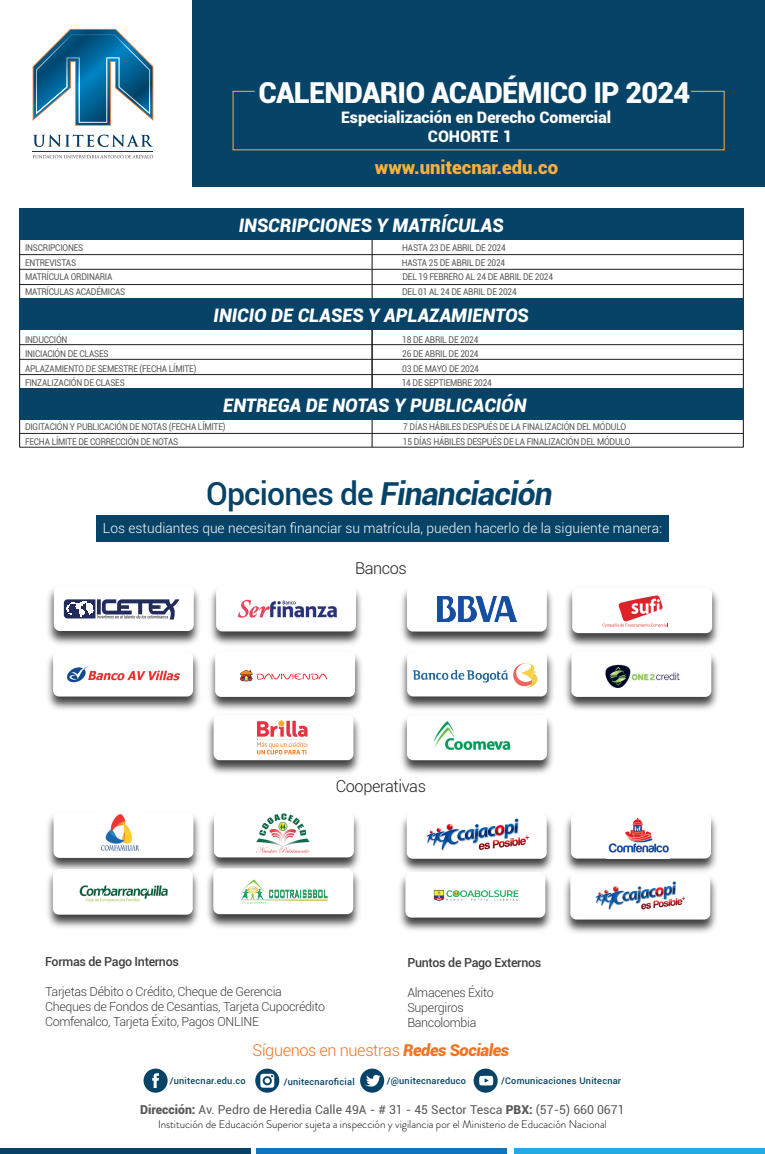
<style>
.page{position:relative;width:765px;height:1154px;background:#fff}
.page>*{position:absolute;margin:0;border:0;box-sizing:border-box;transform-origin:0 0}
.t1{font:italic 700 31.75px "Roboto";letter-spacing:-.025em;color:#064366}
.t2{font:900 28.88px "Roboto";letter-spacing:-.025em;color:#fff}
.t3{font:italic 900 18.62px "Roboto";color:#fff}
.t4{font:900 18.5px "Roboto";color:#fbb03f}
.t5{font:300 16.38px "Roboto";letter-spacing:-.025em;color:#f47321}
.t6{font:300 16.38px "Roboto";letter-spacing:-.025em;color:#231f20}
.t7{font:900 15.88px/18.5px "Roboto";color:#fff}
.t8{font:300 13.75px "Roboto";color:#fff}
.t9{font:300 12.5px/15px "Roboto";letter-spacing:-.025em;color:#3e3e3f}
.t10{font:500 12.5px "Roboto";letter-spacing:-.025em;color:#3e3e3f}
.t11{font:12.25px "Roboto";color:#57585a}
.t12{font:300 11.12px "Brandon Grotesque";color:#020006}
.t13{font:9.25px "Roboto";letter-spacing:-.025em;color:#57585a;scale:.9 1}
.t14{font:500 9.12px "Roboto";letter-spacing:.025em;color:#064366}
.s1{font-weight:500;font-style:normal}
.s2{font-weight:900;font-style:italic}
.s3{font-weight:900}
</style>
<div class="page">
<div style="left:96px;top:515px;width:573px;height:26px;background:#064366"></div>
<hr style="left:20px;top:374px;width:723px;height:1px;background:#231f20">
<div style="left:192px;top:0;width:573px;height:187px;background:#064366"></div>
<svg style="left:33px;top:135px;width:120px;height:12px"></svg>
<svg style="left:33px;top:154px;width:120px;height:4px"></svg>
<hr style="left:33px;top:151px;width:120px;height:1px;background:#003c68">
<svg style="left:33px;top:29px;width:120px;height:97px"></svg>
<svg style="left:232px;top:90px;width:493px;height:61px"></svg>
<hr style="left:20px;top:254px;width:723px;height:1px;background:#231f20">
<hr style="left:20px;top:269px;width:723px;height:1px;background:#231f20">
<hr style="left:20px;top:284px;width:723px;height:1px;background:#231f20">
<hr style="left:19px;top:240px;width:1px;height:75px;background:#231f20">
<hr style="left:372px;top:240px;width:1px;height:207px;background:#231f20">
<hr style="left:743px;top:240px;width:1px;height:207px;background:#231f20">
<div style="left:19px;top:208px;width:725px;height:32px;background:#064366"></div>
<div style="left:19px;top:298px;width:725px;height:32px;background:#064366"></div>
<hr style="left:20px;top:344px;width:723px;height:1px;background:#231f20">
<hr style="left:20px;top:433px;width:723px;height:1px;background:#231f20">
<hr style="left:20px;top:447px;width:723px;height:1px;background:#231f20">
<hr style="left:20px;top:359px;width:723px;height:1px;background:#231f20">
<hr style="left:19px;top:330px;width:1px;height:117px;background:#231f20">
<div style="left:19px;top:388px;width:725px;height:32px;background:#064366"></div>
<div style="left:0;top:1148px;width:250px;height:6px;background:#064366"></div>
<div style="left:256px;top:1148px;width:250px;height:6px;background:#1074bc"></div>
<div style="left:515px;top:1148px;width:250px;height:6px;background:#24aae1"></div>
<div style="left:144px;top:1068px;width:24px;height:24px;background:#064366;border-radius:50%"></div>
<svg style="left:255px;top:1068px;width:24px;height:24px"></svg>
<div style="left:360px;top:1068px;width:24px;height:24px;background:#064366;border-radius:50%"></div>
<div style="left:474px;top:1068px;width:24px;height:24px;background:#064366;border-radius:50%"></div>
<svg style="left:152px;top:1073px;width:7px;height:15px"></svg>
<svg style="left:260px;top:1073px;width:14px;height:14px"></svg>
<svg style="left:364px;top:1074px;width:17px;height:13px"></svg>
<svg style="left:479px;top:1075px;width:14px;height:10px"></svg>
<img style="left:47px;top:654px;width:315px;height:56px">
<div style="left:53px;top:651px;width:140px;height:45px;background:#fff;border-radius:6px"></div>
<div style="left:215px;top:651px;width:140px;height:46px;background:#fff;border-radius:6px"></div>
<img style="left:566px;top:590px;width:153px;height:57px">
<div style="left:572px;top:587px;width:140px;height:46px;background:#fff;border-radius:6px"></div>
<svg style="left:603px;top:595px;width:65px;height:32px"></svg>
<img style="left:401px;top:816px;width:152px;height:52px">
<div style="left:407px;top:813px;width:140px;height:45px;background:#fff;border-radius:6px"></div>
<img style="left:426px;top:818px;width:103px;height:33px">
<img style="left:207px;top:717px;width:153px;height:57px">
<div style="left:214px;top:714px;width:140px;height:46px;background:#fff;border-radius:6px"></div>
<svg style="left:257px;top:720px;width:51px;height:34px"></svg>
<img style="left:47px;top:815px;width:313px;height:49px">
<div style="left:214px;top:811px;width:140px;height:46px;background:#fff;border-radius:6px"></div>
<img style="left:256px;top:813px;width:54px;height:39px">
<img style="left:401px;top:718px;width:152px;height:56px">
<div style="left:407px;top:714px;width:140px;height:46px;background:#fff;border-radius:6px"></div>
<img style="left:434px;top:721px;width:77px;height:29px">
<img style="left:401px;top:654px;width:153px;height:56px">
<div style="left:407px;top:651px;width:140px;height:45px;background:#fff;border-radius:6px"></div>
<img style="left:399px;top:868px;width:153px;height:63px">
<div style="left:405px;top:872px;width:140px;height:45px;background:#fff;border-radius:6px"></div>
<img style="left:433px;top:890px;width:86px;height:11px">
<img style="left:564px;top:877px;width:153px;height:56px">
<div style="left:570px;top:874px;width:140px;height:45px;background:#fff;border-radius:6px"></div>
<img style="left:596px;top:881px;width:90px;height:29px">
<img style="left:47px;top:864px;width:313px;height:64px">
<div style="left:213px;top:868px;width:140px;height:46px;background:#fff;border-radius:6px"></div>
<img style="left:240px;top:879px;width:88px;height:25px">
<div style="left:54px;top:812px;width:139px;height:46px;background:#fff;border-radius:6px"></div>
<img style="left:101px;top:814px;width:38px;height:37px">
<div style="left:53px;top:869px;width:140px;height:45px;background:#fff;border-radius:6px"></div>
<img style="left:79px;top:885px;width:89px;height:18px">
<img style="left:565px;top:817px;width:152px;height:55px">
<div style="left:571px;top:813px;width:140px;height:45px;background:#fff;border-radius:6px"></div>
<img style="left:608px;top:817px;width:61px;height:36px">
<img style="left:565px;top:654px;width:153px;height:56px">
<div style="left:571px;top:651px;width:140px;height:46px;background:#fff;border-radius:6px"></div>
<img style="left:605px;top:664px;width:75px;height:24px">
<img style="left:47px;top:589px;width:315px;height:56px">
<div style="left:216px;top:586px;width:140px;height:45px;background:#fff;border-radius:6px"></div>
<img style="left:237px;top:599px;width:100px;height:19px">
<div style="left:54px;top:585px;width:140px;height:46px;background:#fff;border-radius:6px"></div>
<svg style="left:64px;top:599px;width:115px;height:20px"></svg>
<svg style="left:67px;top:666px;width:113px;height:17px"></svg>
<img style="left:401px;top:590px;width:152px;height:55px">
<div style="left:407px;top:586px;width:140px;height:45px;background:#fff;border-radius:6px"></div>
<img style="left:438px;top:596px;width:79px;height:25px">
<img style="left:240px;top:670px;width:88px;height:12px">
<img style="left:413px;top:663px;width:125px;height:24px">
<h2 class="t2" style="left:258px;top:72px;width:433px">CALENDARIO ACADÉMICO IP 2024</h2>
<h3 class="t7" style="left:428px;top:107px;width:185px;text-indent:-87px">Especialización en Derecho Comercial<br>COHORTE 1</h3>
<h3 class="t4" style="left:375px;top:154px;width:185px">www.unitecnar.edu.co</h3>
<h3 class="t3" style="left:239px;top:212px;width:266px">INSCRIPCIONES Y MATRÍCULAS</h3>
<p class="t13" style="left:25px;top:241px;width:66px">INSCRIPCIONES</p>
<p class="t13" style="left:402px;top:241px;width:117px">HASTA 23 DE ABRIL DE 2024</p>
<p class="t13" style="left:25px;top:256px;width:58px">ENTREVISTAS</p>
<p class="t13" style="left:402px;top:256px;width:117px">HASTA 25 DE ABRIL DE 2024</p>
<p class="t13" style="left:25px;top:271px;width:99px">MATRÍCULA ORDINARIA</p>
<p class="t13" style="left:403px;top:271px;width:169px">DEL 19 FEBRERO AL 24 DE ABRIL DE 2024</p>
<p class="t13" style="left:25px;top:285px;width:113px">MATRÍCULAS ACADÉMICAS</p>
<p class="t13" style="left:402px;top:285px;width:129px">DEL 01 AL 24 DE ABRIL DE 2024</p>
<p class="t13" style="left:25px;top:333px;width:49px">INDUCCIÓN</p>
<p class="t13" style="left:402px;top:333px;width:86px">18 DE ABRIL DE 2024</p>
<p class="t13" style="left:25px;top:347px;width:94px">INICIACIÓN DE CLASES</p>
<p class="t13" style="left:402px;top:347px;width:86px">26 DE ABRIL DE 2024</p>
<p class="t13" style="left:25px;top:362px;width:192px">APLAZAMIENTO DE SEMESTRE (FECHA LÍMITE)</p>
<p class="t13" style="left:402px;top:362px;width:87px">03 DE MAYO DE 2024</p>
<p class="t13" style="left:25px;top:376px;width:112px">FINZALIZACIÓN DE CLASES</p>
<p class="t13" style="left:402px;top:376px;width:102px">14 DE SEPTIEMBRE 2024</p>
<p class="t13" style="left:25px;top:420px;width:224px">DIGITACIÓN Y PUBLICACIÓN DE NOTAS (FECHA LÍMITE)</p>
<p class="t13" style="left:403px;top:420px;width:249px">7 DÍAS HÁBILES DESPUÉS DE LA FINALIZACIÓN DEL MÓDULO</p>
<p class="t13" style="left:25px;top:435px;width:172px">FECHA LÍMITE DE CORRECCIÓN DE NOTAS</p>
<p class="t13" style="left:403px;top:435px;width:254px">15 DÍAS HÁBILES DESPUÉS DE LA FINALIZACIÓN DEL MÓDULO</p>
<h3 class="t3" style="left:214px;top:302px;width:317px">INICIO DE CLASES Y APLAZAMIENTOS</h3>
<h3 class="t3" style="left:223px;top:392px;width:305px">ENTREGA DE NOTAS Y PUBLICACIÓN</h3>
<h1 class="t1" style="left:206px;top:471px;width:348px"><span class="s1">Opciones de</span> Financiación</h1>
<h3 class="t8" style="left:103px;top:519px;width:561px">Los estudiantes que necesitan financiar su matrícula, pueden hacerlo de la siguiente manera:</h3>
<h3 class="t6" style="left:355px;top:557px;width:53px">Bancos</h3>
<h3 class="t6" style="left:336px;top:774px;width:92px">Cooperativas</h3>
<h3 class="t10" style="left:45px;top:952px;width:135px">Formas de Pago Internos</h3>
<h3 class="t9" style="left:45px;top:983px;width:281px">Tarjetas Débito o Crédito, Cheque de Gerencia<br>Cheques de Fondos de Cesantias, Tarjeta Cupocrédito<br>Comfenalco, Tarjeta Éxito, Pagos ONLINE</h3>
<h3 class="t10" style="left:407px;top:953px;width:135px">Puntos de Pago Externos</h3>
<h3 class="t9" style="left:407px;top:984px;width:88px">Almacenes Éxito<br>Supergiros<br>Bancolombia</h3>
<h3 class="t5" style="left:253px;top:1039px;width:258px">Síguenos en nuestras <span class="s2">Redes Sociales</span></h3>
<p class="t14" style="left:170px;top:1074px;width:77px">/unitecnar.edu.co</p>
<p class="t14" style="left:284px;top:1075px;width:73px">/unitecnaroficial</p>
<p class="t14" style="left:387px;top:1073px;width:81px">/@unitecnareduco</p>
<p class="t14" style="left:501px;top:1073px;width:121px">/Comunicaciones Unitecnar</p>
<h3 class="t11" style="left:140px;top:1101px;width:486px"><span class="s3">Dirección:</span> Av. Pedro de Heredia Calle 49A - # 31 - 45 Sector Tesca <span class="s3">PBX:</span> (57-5) 660 0671</h3>
<p class="t12" style="left:158px;top:1116px;width:450px">Institución de Educación Superior sujeta a inspección y vigilancia por el Ministerio de Educación Nacional</p>
</div>
